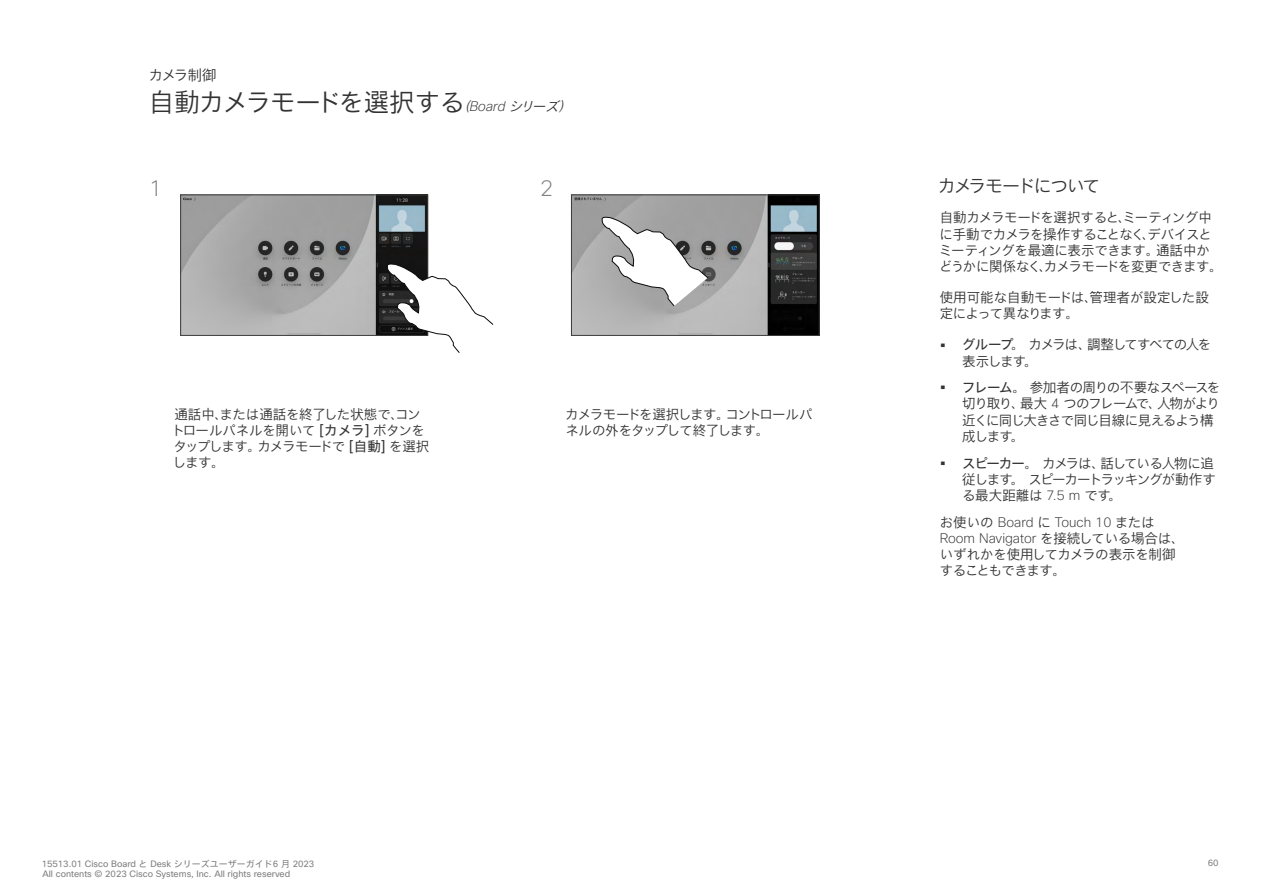
<style>
.page{position:relative;width:1263px;height:893px;background:#fff}
.page>*{position:absolute;margin:0;border:0;box-sizing:border-box;transform-origin:0 0}
.Subhead1{font:25.5px "Cisco Sans JPN Light";letter-spacing:-.03em;color:#333}
.t1{font:200 22.2px "Cisco Sans";color:#808080}
.Right_Column_About_h{font:18px "Cisco Sans JPN Light";letter-spacing:-.11em;color:#333}
.Small_chapter_runnin{font:14.25px "Cisco Sans JPN Light";letter-spacing:-.065em;color:#333}
.Body{font:13.5px/16.2px "Cisco Sans JPN Light";letter-spacing:-.075em;color:#333}
.Body-2{font:13.5px/16.2px "Cisco Sans JPN Light";letter-spacing:-.035em;color:#333}
.Body-3{font:13.5px/16.2px "Cisco Sans JPN Light";letter-spacing:-.03em;color:#333}
.CartoonAnnotation{font:13.5px/16.2px "Cisco Sans JPN Light";letter-spacing:-.04em;color:#333}
.CartoonAnnotation-2{font:13.5px/16.2px "Cisco Sans JPN Light";letter-spacing:-.06em;color:#333}
.Body-4{font:13.5px/16.2px "Cisco Sans JPN Light";color:#333}
.Body-5{font:13.5px/16.2px "Cisco Sans JPN Light";letter-spacing:-.095em;color:#333}
.t2{font:9px "Cisco Sans";color:#808080}
.t3{font:9px "Cisco Sans JPN";color:#808080}
.s1{font-style:italic;font-size:13.5px}
.s2{font-family:"Cisco Sans";font-weight:200;font-style:italic;font-size:13.5px}
.s3{font-family:"Cisco Sans JPN"}
.s4{font-family:"Cisco Sans"}
.s5{font-family:"Cisco Sans";font-size:21px}
.s6{font-family:"Cisco Sans";font-weight:200}
</style>
<div class="page">
<img style="left:573px;top:196px;width:245px;height:138px">
<div style="left:571px;top:194px;width:249px;height:142px;border:1px solid #3d3d3d"></div>
<img style="left:182px;top:196px;width:244px;height:138px">
<div style="left:180px;top:194px;width:248px;height:142px;border:1px solid #3d3d3d"></div>
<svg style="left:601px;top:194px;width:108px;height:113px"></svg>
<svg style="left:387px;top:228px;width:107px;height:125px"></svg>
<h2 class="Small_chapter_runnin" style="left:149px;top:66px;width:69px">カメラ制御</h2>
<h1 class="Subhead1" style="left:149px;top:86px;width:429px">自動カメラモードを選択する<span class="s1">（</span><span class="s2">Board</span> <span class="s1">シリーズ）</span></h1>
<p class="t1" style="left:149px;top:174px;width:15px">1</p>
<p class="t1" style="left:540px;top:174px;width:15px">2</p>
<p class="CartoonAnnotation" style="left:172px;top:407px;width:259px">通話中、または通話を終了した状態で、コントロールパネルを開いて <span class="s3">[カメラ]</span> ボタンをタップします。カメラモードで <span class="s3">[自動]</span> を選択します。</p>
<p class="CartoonAnnotation-2" style="left:565px;top:407px;width:249px">カメラモードを選択します。コントロールパネルの外をタップして終了します。</p>
<p class="t3" style="left:42px;top:857px;width:274px">15513.01 <span class="s4">Cisco Board</span> と <span class="s4">Desk</span> シリーズユーザーガイド6 月 2023</p>
<p class="t2" style="left:42px;top:868px;width:249px">All contents <span class="s3">© 2023</span> Cisco Systems, Inc. All rights reserved</p>
<h2 class="Right_Column_About_h" style="left:938px;top:174px;width:164px">カメラモードについて</h2>
<p class="Body-2" style="left:939px;top:210px;width:285px">自動カメラモードを選択すると、ミーティング中に手動でカメラを操作することなく、デバイスとミーティングを最適に表示できます。通話中かどうかに関係なく、カメラモードを変更できます。</p>
<p class="Body-4" style="left:940px;top:290px;width:271px">使用可能な自動モードは、管理者が設定した設定によって異なります。</p>
<p class="Body-5" style="left:962px;top:337px;width:250px;text-indent:-22px"><span class="s5">•</span> <span class="s3">グループ</span>。 カメラは、調整してすべての人を表示します。</p>
<p class="Body" style="left:962px;top:380px;width:260px;text-indent:-22px"><span class="s5">•</span> <span class="s3">フレーム</span>。 参加者の周りの不要なスペースを切り取り、最大 <span class="s6">4</span> つのフレームで、人物がより近くに同じ大きさで同じ目線に見えるよう構成します。</p>
<p class="Body" style="left:962px;top:456px;width:255px;text-indent:-22px"><span class="s5">•</span> <span class="s3">スピーカー</span>。 カメラは、話している人物に追従します。 スピーカートラッキングが動作する最大距離は <span class="s6">7.5 m</span> です。</p>
<p class="Body-3" style="left:940px;top:515px;width:246px">お使いの <span class="s6">Board</span> に <span class="s6">Touch 10</span> または<br><span class="s6">Room Navigator</span> を接続している場合は、いずれかを使用してカメラの表示を制御することもできます。</p>
<p class="t3" style="left:1208px;top:856px;width:12px">60</p>
</div>
